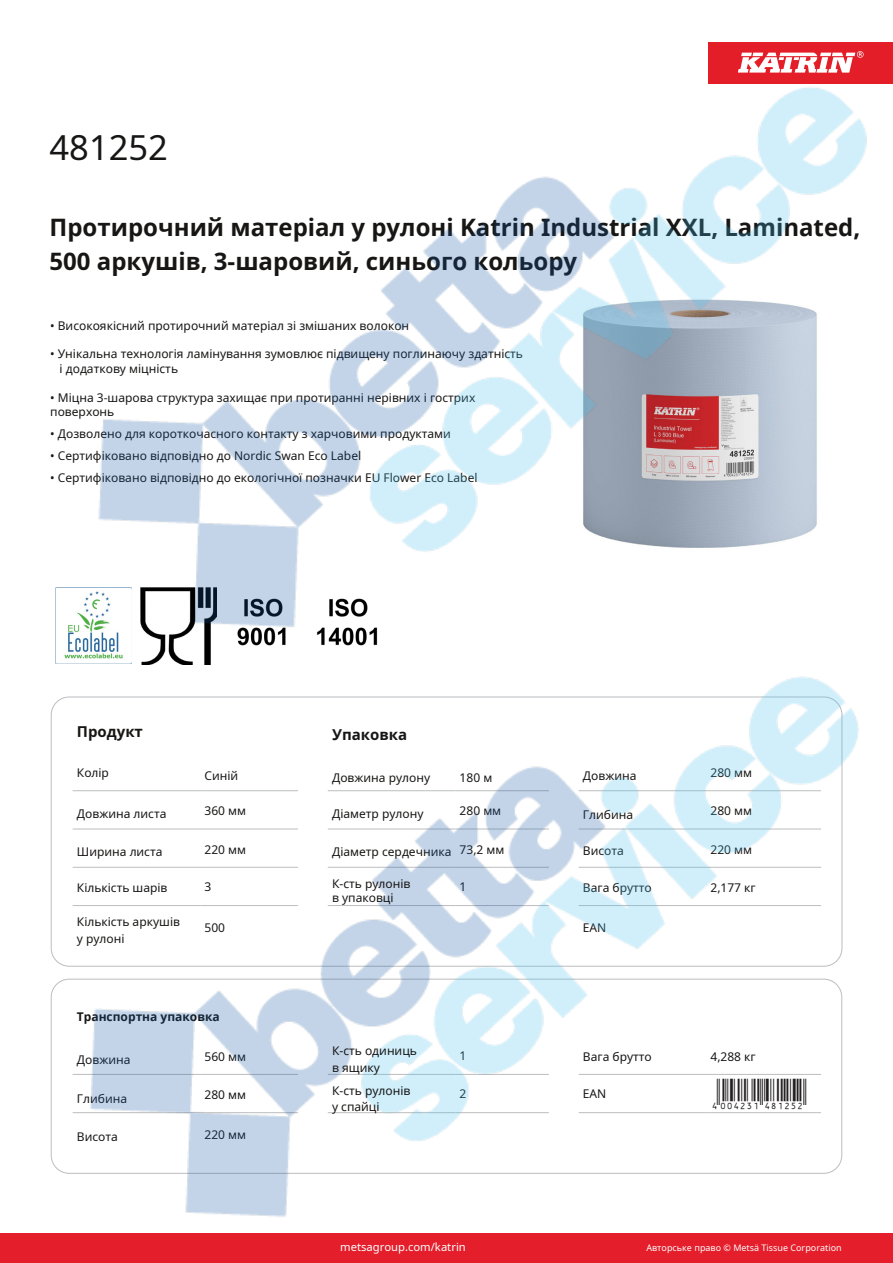
<style>
.page{position:relative;width:893px;height:1263px;background:#fff}
.page>*{position:absolute;margin:0;border:0;box-sizing:border-box;transform-origin:0 0}
.t1{font:34.5px "Noto Sans";color:#171615}
.t2{font:30px "Viisas EAN Matala";color:#231f20}
.t3{font:700 24px/34.5px "Noto Sans";color:#171615}
.t4{font:700 15px "Noto Sans";color:#171615}
.t5{font:12px/14.4px "Noto Sans";color:#171615}
.t6{font:12px/14.4px "Noto Sans";color:#171615}
.t7{font:700 12px "Noto Sans";color:#171615}
.t8{font:11.25px "Noto Sans";color:#fff}
.t9{font:9px "Noto Sans";color:#fff}
.s1{font-style:inherit}
</style>
<div class="page">
<div style="left:0;top:1233px;width:893px;height:30px;background:#e41e2b"></div>
<img style="left:50px;top:42px;width:843px;height:1175px">
<h1 class="t1" style="left:50px;top:123px;width:120px">481252</h1>
<h3 class="t3" style="left:50px;top:209px;width:812px">Протирочний матеріал у рулоні Katrin Industrial XXL, Laminated,<br>500 аркушів, 3-шаровий, синього кольору</h3>
<p class="t6" style="left:50px;top:318px;width:361px"><span class="s1">•</span> Високоякісний протирочний матеріал зі змішаних волокон</p>
<p class="t6" style="left:60px;top:347px;width:465px;text-indent:-9px"><span class="s1">•</span> Унікальна технологія ламінування зумовлює підвищену поглинаючу здатність і додаткову міцність</p>
<p class="t5" style="left:50px;top:390px;width:427px">• Міцна 3-шарова структура захищає при протиранні нерівних і гострих поверхонь</p>
<p class="t5" style="left:50px;top:426px;width:402px">• Дозволено для короткочасного контакту з харчовими продуктами</p>
<p class="t5" style="left:50px;top:448px;width:313px">• Сертифіковано відповідно до Nordic Swan Eco Label</p>
<p class="t5" style="left:50px;top:470px;width:429px">• Сертифіковано відповідно до екологічної позначки EU Flower Eco Label</p>
<p class="t4" style="left:77px;top:721px;width:68px">Продукт</p>
<p class="t4" style="left:332px;top:724px;width:77px">Упаковка</p>
<p class="t5" style="left:77px;top:765px;width:34px">Колір</p>
<p class="t5" style="left:204px;top:768px;width:35px">Синій</p>
<p class="t5" style="left:332px;top:770px;width:100px">Довжина рулону</p>
<p class="t5" style="left:460px;top:770px;width:34px">180 м</p>
<p class="t5" style="left:583px;top:768px;width:55px">Довжина</p>
<p class="t5" style="left:710px;top:765px;width:43px">280 мм</p>
<p class="t5" style="left:77px;top:806px;width:91px">Довжина листа</p>
<p class="t5" style="left:204px;top:803px;width:43px">360 мм</p>
<p class="t5" style="left:332px;top:806px;width:93px">Діаметр рулону</p>
<p class="t5" style="left:460px;top:803px;width:43px">280 мм</p>
<p class="t5" style="left:583px;top:807px;width:52px">Глибина</p>
<p class="t5" style="left:710px;top:803px;width:43px">280 мм</p>
<p class="t5" style="left:77px;top:844px;width:87px">Ширина листа</p>
<p class="t5" style="left:204px;top:842px;width:43px">220 мм</p>
<p class="t5" style="left:332px;top:844px;width:174px">Діаметр сердечника 73,2 мм</p>
<p class="t5" style="left:583px;top:843px;width:42px">Висота</p>
<p class="t5" style="left:710px;top:842px;width:43px">220 мм</p>
<p class="t5" style="left:77px;top:880px;width:92px">Кількість шарів</p>
<p class="t5" style="left:204px;top:879px;width:8px">3</p>
<p class="t5" style="left:460px;top:879px;width:8px">1</p>
<p class="t5" style="left:583px;top:880px;width:70px">Вага брутто</p>
<p class="t5" style="left:710px;top:880px;width:47px">2,177 кг</p>
<p class="t5" style="left:77px;top:913px;width:105px;line-height:16.8px">Кількість аркушів <span class="s1">у</span> рулон<span class="s1">і</span></p>
<p class="t5" style="left:204px;top:920px;width:22px">500</p>
<p class="t5" style="left:583px;top:920px;width:25px">EAN</p>
<p class="t5" style="left:332px;top:876px;width:80px"><span class="s1">К-сть</span> рулон<span class="s1">ів в</span> упаков<span class="s1">ці</span></p>
<p class="t7" style="left:77px;top:1008px;width:144px">Транспортна упаковка</p>
<p class="t5" style="left:77px;top:1052px;width:55px">Довжина</p>
<p class="t5" style="left:204px;top:1049px;width:43px">560 мм</p>
<p class="t5" style="left:460px;top:1048px;width:8px">1</p>
<p class="t5" style="left:583px;top:1049px;width:70px">Вага брутто</p>
<p class="t5" style="left:710px;top:1049px;width:47px">4,288 кг</p>
<p class="t5" style="left:77px;top:1091px;width:52px">Глибина</p>
<p class="t5" style="left:204px;top:1087px;width:43px">280 мм</p>
<p class="t5" style="left:460px;top:1086px;width:8px">2</p>
<p class="t5" style="left:583px;top:1086px;width:25px">EAN</p>
<p class="t5" style="left:77px;top:1129px;width:42px">Висота</p>
<p class="t5" style="left:204px;top:1127px;width:43px">220 мм</p>
<p class="t6" style="left:332px;top:1042px;width:87px;line-height:16.8px">К-сть одиниць в ящику</p>
<p class="t6" style="left:332px;top:1082px;width:80px;line-height:16px">К-сть рулонів у спайці</p>
<h2 class="t2" style="left:710px;top:1078px;width:97px">*4004231481252*</h2>
<p class="t8" style="left:340px;top:1239px;width:127px">metsagroup.com/katrin</p>
<p class="t9" style="left:646px;top:1241px;width:197px">Авторське право © Metsä Tissue Corporation</p>
</div>
